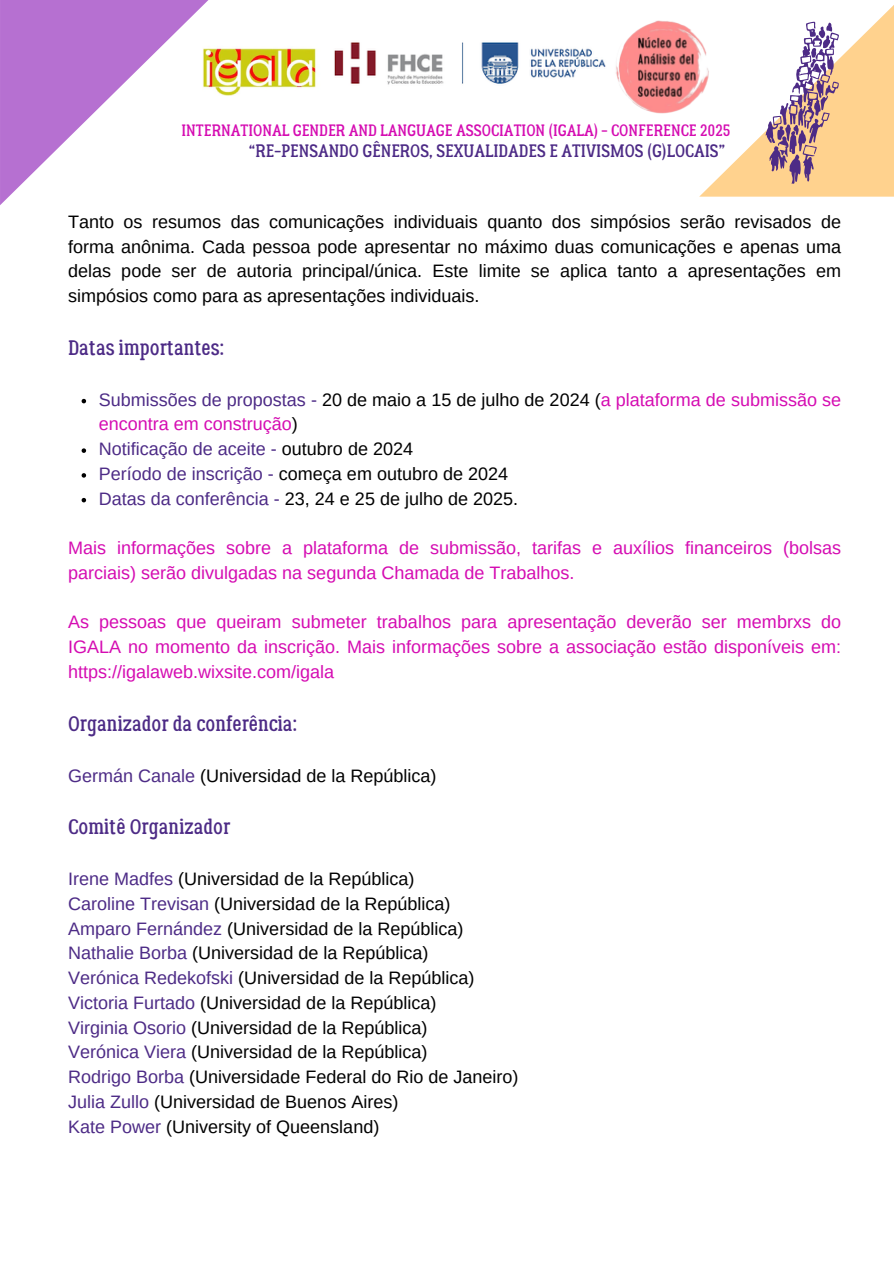
<style>
.page{position:relative;width:894px;height:1264px;background:#fff}
.page>*{position:absolute;margin:0;border:0;box-sizing:border-box;transform-origin:0 0}
.t1{font:21px "Lumberjack";color:#4d2b86}
.t2{font:18px/24.8px "Arimo";color:#000;text-align:justify}
.t3{font:18px/24.8px "Arimo";color:#d50cb2}
.t4{font:18px "Lumberjack";color:#4d2b86}
.t5{font:18px "Arimo";color:#4d2b86}
.t6{font:16.5px "Lumberjack";color:#d50cb2}
.s1{color:#4d2b86}
.s2{color:#000}
</style>
<div class="page">
<svg style="left:0;top:0;width:234px;height:205px"></svg>
<svg style="left:699px;top:6px;width:194px;height:191px"></svg>
<svg style="left:82px;top:399px;width:4px;height:4px"></svg>
<svg style="left:82px;top:448px;width:4px;height:5px"></svg>
<svg style="left:82px;top:473px;width:4px;height:4px"></svg>
<svg style="left:82px;top:498px;width:4px;height:4px"></svg>
<img style="left:334px;top:42px;width:272px;height:43px">
<img style="left:202px;top:45px;width:114px;height:50px">
<img style="left:616px;top:20px;width:109px;height:100px">
<p class="t6" style="left:181px;top:120px;width:550px">INTERNATIONAL GENDER AND LANGUAGE ASSOCIATION (IGALA) - CONFERENCE 2025</p>
<p class="t4" style="left:249px;top:140px;width:477px">“RE-PENSANDO GÊNEROS, SEXUALIDADES E ATIVISMOS (G)LOCAIS”</p>
<p class="t2" style="left:68px;top:209px;width:774px">Tanto os resumos das comunicações individuais quanto dos simpósios serão revisados de forma anônima. Cada pessoa pode apresentar no máximo duas comunicações e apenas uma delas pode ser de autoria principal/única. Este limite se aplica tanto a apresentações em simpósios como para as apresentações individuais.</p>
<p class="t1" style="left:68px;top:335px;width:157px">Datas importantes:</p>
<p class="t3" style="left:99px;top:387px;width:743px"><span class="s1">Submissões de propostas -</span> <span class="s2">20 de maio a 15 de julho de 2024 (</span>a plataforma de submissão se encontra em construção<span class="s2">)</span></p>
<p class="t5" style="left:99px;top:439px;width:316px">Notificação de aceite - <span class="s2">outubro de 2024</span></p>
<h2 class="t2" style="left:99px;top:461px;width:411px"><span class="s1">Período de inscrição -</span> começa em outubro de 2024</h2>
<h2 class="t2" style="left:99px;top:486px;width:421px"><span class="s1">Datas da conferência -</span> 23, 24 e 25 de julho de 2025.</h2>
<p class="t3" style="left:68px;top:535px;width:774px">Mais informações sobre a plataforma de submissão, tarifas e auxílios financeiros (bolsas parciais) serão divulgadas na segunda Chamada de Trabalhos.</p>
<h1 class="t3" style="left:68px;top:610px;width:774px;text-align:justify">As pessoas que queiram submeter trabalhos para apresentação deverão ser membrxs do IGALA no momento da inscrição. Mais informações sobre a associação estão disponíveis em: https://igalaweb.wixsite.com/igala</h1>
<p class="t1" style="left:68px;top:711px;width:230px">Organizador da conferência:</p>
<p class="t2" style="left:68px;top:763px;width:370px"><span class="s1">Germán Canale</span> (Universidad de la República)</p>
<p class="t1" style="left:68px;top:814px;width:164px">Comitê Organizador</p>
<p class="t2" style="left:68px;top:866px;width:348px"><span class="s1">Irene Madfes</span> (Universidad de la República)</p>
<p class="t2" style="left:68px;top:891px;width:384px"><span class="s1">Caroline Trevisan</span> (Universidad de la República)</p>
<p class="t2" style="left:68px;top:916px;width:397px"><span class="s1">Amparo Fernández</span> (Universidad de la República)</p>
<h1 class="t2" style="left:68px;top:940px;width:362px"><span class="s1">Nathalie Borba</span> (Universidad de la República)</h1>
<p class="t2" style="left:68px;top:965px;width:408px"><span class="s1">Verónica Redekofski</span> (Universidad de la República)</p>
<h1 class="t2" style="left:68px;top:990px;width:370px"><span class="s1">Victoria Furtado</span> (Universidad de la República)</h1>
<p class="t2" style="left:68px;top:1015px;width:361px"><span class="s1">Virginia Osorio</span> (Universidad de la República)</p>
<p class="t2" style="left:68px;top:1039px;width:361px"><span class="s1">Verónica Viera</span> (Universidad de la República)</p>
<p class="t2" style="left:68px;top:1064px;width:452px"><span class="s1">Rodrigo Borba</span> (Universidade Federal do Rio de Janeiro)</p>
<p class="t2" style="left:68px;top:1089px;width:332px"><span class="s1">Julia Zullo</span> (Universidad de Buenos Aires)</p>
<p class="t2" style="left:68px;top:1114px;width:313px"><span class="s1">Kate Power</span> (University of Queensland)</p>
</div>
